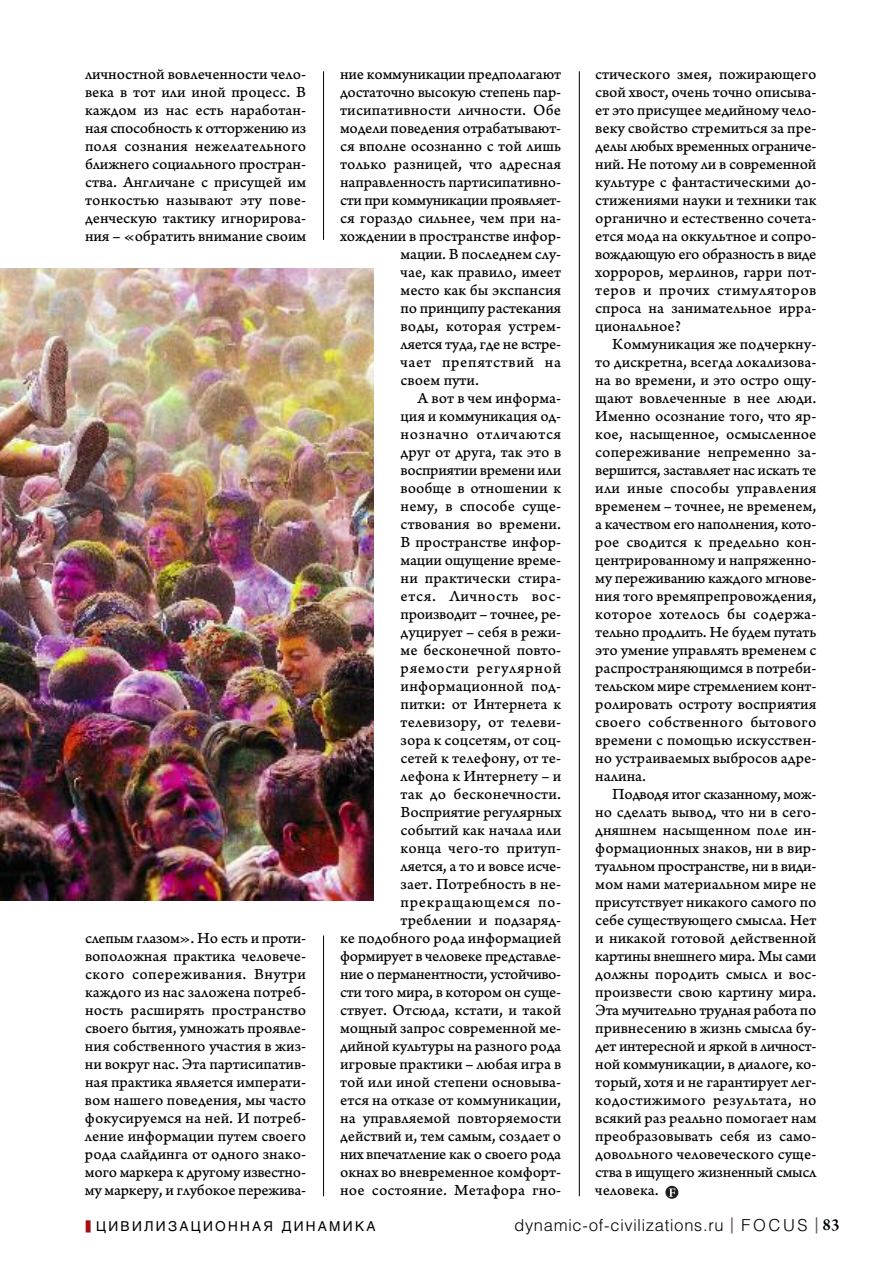
<style>
.page{position:relative;width:893px;height:1263px;background:#fff}
.page>*{position:absolute;margin:0;border:0;box-sizing:border-box;transform-origin:0 0}
.t1{font:300 16.5px "Helios";letter-spacing:.045em;color:#000}
.t2{font:16.2px/18px "Arno Pro Caption";color:#000;text-align:justify}
.t3{font:16.2px "Arno Pro Caption";letter-spacing:-.02em;color:#000}
.t4{font:16.2px "Arno Pro Caption";letter-spacing:.04em;color:#000}
.t5{font:16.2px "Arno Pro Caption";letter-spacing:-.025em;color:#000}
.t6{font:13.5px "Helios";letter-spacing:.17em;color:#000}
.s1{color:#a40e16}
.s2{font-weight:400;font-size:21px;color:#60534f}
.s3{font-family:"Arno Pro";font-weight:600;font-size:18px}
</style>
<div class="page">
<svg style="left:665px;top:1186px;width:13px;height:13px"></svg>
<svg style="left:669px;top:1188px;width:6px;height:9px"></svg>
<hr style="left:323px;top:71px;width:1px;height:169px;background:#000">
<hr style="left:579px;top:71px;width:1px;height:1125px;background:#000">
<img style="left:0;top:268px;width:374px;height:632px">
<hr style="left:323px;top:935px;width:1px;height:261px;background:#000">
<p class="t2" style="left:85px;top:66px;width:223px">личностной вовлеченности чело&shy;века в тот или иной процесс. В каждом из нас есть наработан&shy;ная способность к отторжению из поля сознания нежелательного ближнего социального простран&shy;ства. Англичане с присущей им тонкостью называют эту пове&shy;денческую тактику игнорирова&shy;ния – «обратить внимание своим</p>
<p class="t2" style="left:85px;top:930px;width:223px">слепым глазом». Но есть и проти&shy;воположная практика человече&shy;ского сопереживания. Внутри каждого из нас заложена потреб&shy;ность расширять пространство своего бытия, умножать проявле&shy;ния собственного участия в жиз&shy;ни вокруг нас. Эта партисипатив&shy;ная практика является императи&shy;вом нашего поведения, мы часто фокусируемся на ней. И потреб&shy;ление информации путем своего рода слайдинга от одного знако&shy;мого маркера к другому известно&shy;му маркеру, и глубокое пережива-</p>
<p class="t2" style="left:340px;top:66px;width:223px">ние коммуникации предполагают</p>
<p class="t2" style="left:340px;top:84px;width:223px">достаточно высокую степень пар-</p>
<p class="t2" style="left:340px;top:102px;width:223px">тисипативности личности. Обе</p>
<p class="t2" style="left:340px;top:120px;width:223px">модели поведения отрабатывают-</p>
<p class="t2" style="left:340px;top:138px;width:223px">ся вполне осознанно с той лишь</p>
<p class="t2" style="left:340px;top:156px;width:223px">только разницей, что адресная</p>
<p class="t2" style="left:340px;top:174px;width:223px">направленность партисипативно-</p>
<p class="t5" style="left:340px;top:194px;width:223px">сти при коммуникации проявляет-</p>
<p class="t2" style="left:340px;top:210px;width:223px">ся гораздо сильнее, чем при на-</p>
<p class="t2" style="left:340px;top:228px;width:223px">хождении в пространстве инфор-</p>
<p class="t2" style="left:401px;top:246px;width:162px">мации. В последнем слу-</p>
<p class="t2" style="left:401px;top:264px;width:162px">чае, как правило, имеет</p>
<p class="t2" style="left:401px;top:282px;width:162px">место как бы экспансия</p>
<p class="t2" style="left:401px;top:300px;width:162px">по принципу растекания</p>
<p class="t2" style="left:401px;top:318px;width:162px">воды, которая устрем-</p>
<p class="t3" style="left:401px;top:338px;width:162px">ляется туда, где не встре-</p>
<p class="t4" style="left:401px;top:356px;width:162px">чает препятствий на</p>
<p class="t2" style="left:401px;top:372px;width:80px">своем пути.</p>
<p class="t2" style="left:418px;top:390px;width:145px">А вот в чем информа-</p>
<p class="t2" style="left:401px;top:408px;width:162px">ция и коммуникация од-</p>
<p class="t4" style="left:401px;top:428px;width:162px">нозначно отличаются</p>
<p class="t2" style="left:401px;top:444px;width:162px">друг от друга, так это в</p>
<p class="t3" style="left:401px;top:464px;width:162px">восприятии времени или</p>
<p class="t2" style="left:401px;top:480px;width:162px">вообще в отношении к</p>
<p class="t2" style="left:401px;top:498px;width:162px">нему, в способе суще-</p>
<p class="t2" style="left:401px;top:516px;width:162px">ствования во времени.</p>
<p class="t2" style="left:401px;top:534px;width:162px">В пространстве инфор-</p>
<p class="t2" style="left:401px;top:552px;width:162px">мации ощущение време-</p>
<p class="t2" style="left:401px;top:570px;width:162px">ни практически стира-</p>
<p class="t4" style="left:401px;top:590px;width:162px">ется. Личность вос-</p>
<p class="t3" style="left:401px;top:608px;width:162px">производит – точнее, ре-</p>
<p class="t2" style="left:401px;top:624px;width:162px">дуцирует – себя в режи-</p>
<p class="t2" style="left:401px;top:642px;width:162px">ме бесконечной повто-</p>
<p class="t4" style="left:401px;top:662px;width:162px">ряемости регулярной</p>
<p class="t2" style="left:401px;top:678px;width:162px">информационной под-</p>
<p class="t2" style="left:401px;top:696px;width:162px">питки: от Интернета к</p>
<p class="t2" style="left:401px;top:714px;width:162px">телевизору, от телеви-</p>
<p class="t2" style="left:401px;top:732px;width:162px">зора к соцсетям, от соц-</p>
<p class="t2" style="left:401px;top:750px;width:162px">сетей к телефону, от те-</p>
<p class="t2" style="left:401px;top:768px;width:162px">лефона к Интернету – и</p>
<p class="t2" style="left:401px;top:786px;width:162px">так до бесконечности.</p>
<p class="t2" style="left:401px;top:804px;width:162px">Восприятие регулярных</p>
<p class="t2" style="left:401px;top:822px;width:162px">событий как начала или</p>
<p class="t2" style="left:401px;top:840px;width:162px">конца чего-то притуп-</p>
<p class="t2" style="left:401px;top:858px;width:162px">ляется, а то и вовсе исче-</p>
<p class="t2" style="left:401px;top:876px;width:162px">зает. Потребность в не-</p>
<p class="t4" style="left:401px;top:896px;width:162px">прекращающемся по-</p>
<p class="t2" style="left:401px;top:912px;width:162px">треблении и подзаряд-</p>
<p class="t2" style="left:340px;top:930px;width:223px">ке подобного рода информацией</p>
<p class="t3" style="left:340px;top:950px;width:223px">формирует в человеке представле-</p>
<p class="t5" style="left:340px;top:968px;width:223px">ние о перманентности, устойчиво-</p>
<p class="t3" style="left:340px;top:986px;width:223px">сти того мира, в котором он суще-</p>
<p class="t2" style="left:340px;top:1002px;width:223px">ствует. Отсюда, кстати, и такой</p>
<p class="t2" style="left:340px;top:1020px;width:223px">мощный запрос современной ме-</p>
<p class="t2" style="left:340px;top:1038px;width:223px">дийной культуры на разного рода</p>
<p class="t2" style="left:340px;top:1056px;width:223px">игровые практики – любая игра в</p>
<p class="t2" style="left:340px;top:1074px;width:223px">той или иной степени основыва-</p>
<p class="t2" style="left:340px;top:1092px;width:223px">ется на отказе от коммуникации,</p>
<p class="t2" style="left:340px;top:1110px;width:223px">на управляемой повторяемости</p>
<p class="t2" style="left:340px;top:1128px;width:223px">действий и, тем самым, создает о</p>
<p class="t3" style="left:340px;top:1148px;width:223px">них впечатление как о своего рода</p>
<p class="t2" style="left:340px;top:1164px;width:223px">окнах во вневременное комфорт-</p>
<p class="t2" style="left:340px;top:1182px;width:223px">ное состояние. Метафора гно-</p>
<p class="t2" style="left:595px;top:66px;width:223px">стического змея, пожирающего свой хвост, очень точно описыва&shy;ет это присущее медийному чело&shy;веку свойство стремиться за пре&shy;делы любых временных ограниче&shy;ний. Не потому ли в современной культуре с фантастическими до&shy;стижениями науки и техники так органично и естественно сочета&shy;ется мода на оккультное и сопро&shy;вождающую его образность в виде хорроров, мерлинов, гарри пот&shy;теров и прочих стимуляторов спроса на занимательное ирра&shy;циональное?</p>
<p class="t2" style="left:595px;top:336px;width:223px;text-indent:17px">Коммуникация же подчеркну&shy;то дискретна, всегда локализова&shy;на во времени, и это остро ощу&shy;щают вовлеченные в нее люди.<br>Именно осознание того, что яр&shy;кое, насыщенное, осмысленное сопереживание непременно за&shy;вершится, заставляет нас искать те или иные способы управления временем – точнее, не временем, а качеством его наполнения, кото&shy;рое сводится к предельно кон&shy;центрированному и напряженно&shy;му переживанию каждого мгнове&shy;ния того времяпрепровождения, которое хотелось бы содержа&shy;тельно продлить. Не будем путать это умение управлять временем с распространяющимся в потреби&shy;тельском мире стремлением конт&shy;ролировать остроту восприятия своего собственного бытового времени с помощью искусствен&shy;но устраиваемых выбросов адре&shy;налина.</p>
<p class="t2" style="left:595px;top:786px;width:223px;text-indent:17px">Подводя итог сказанному, мож&shy;но сделать вывод, что ни в сего&shy;дняшнем насыщенном поле ин&shy;формационных знаков, ни в вир&shy;туальном пространстве, ни в види&shy;мом нами материальном мире не присутствует никакого самого по себе существующего смысла. Нет и никакой готовой действенной картины внешнего мира. Мы сами должны породить смысл и вос&shy;произвести свою картину мира.<br>Эта мучительно трудная работа по привнесению в жизнь смысла бу&shy;дет интересной и яркой в личност&shy;ной коммуникации, в диалоге, ко&shy;торый, хотя и не гарантирует лег&shy;кодостижимого результата, но всякий раз реально помогает нам преобразовывать себя из само&shy;довольного человеческого суще&shy;ства в ищущего жизненный смысл человека.</p>
<p class="t6" style="left:85px;top:1221px;width:292px"><span class="s1">■</span> ЦИВИЛИЗАЦИОННАЯ ДИНАМИКА</p>
<p class="t1" style="left:515px;top:1219px;width:327px">dynamic-of-civilizations.ru <span class="s2">|</span> F O C U S <span class="s2">|</span> <span class="s3">83</span></p>
</div>
